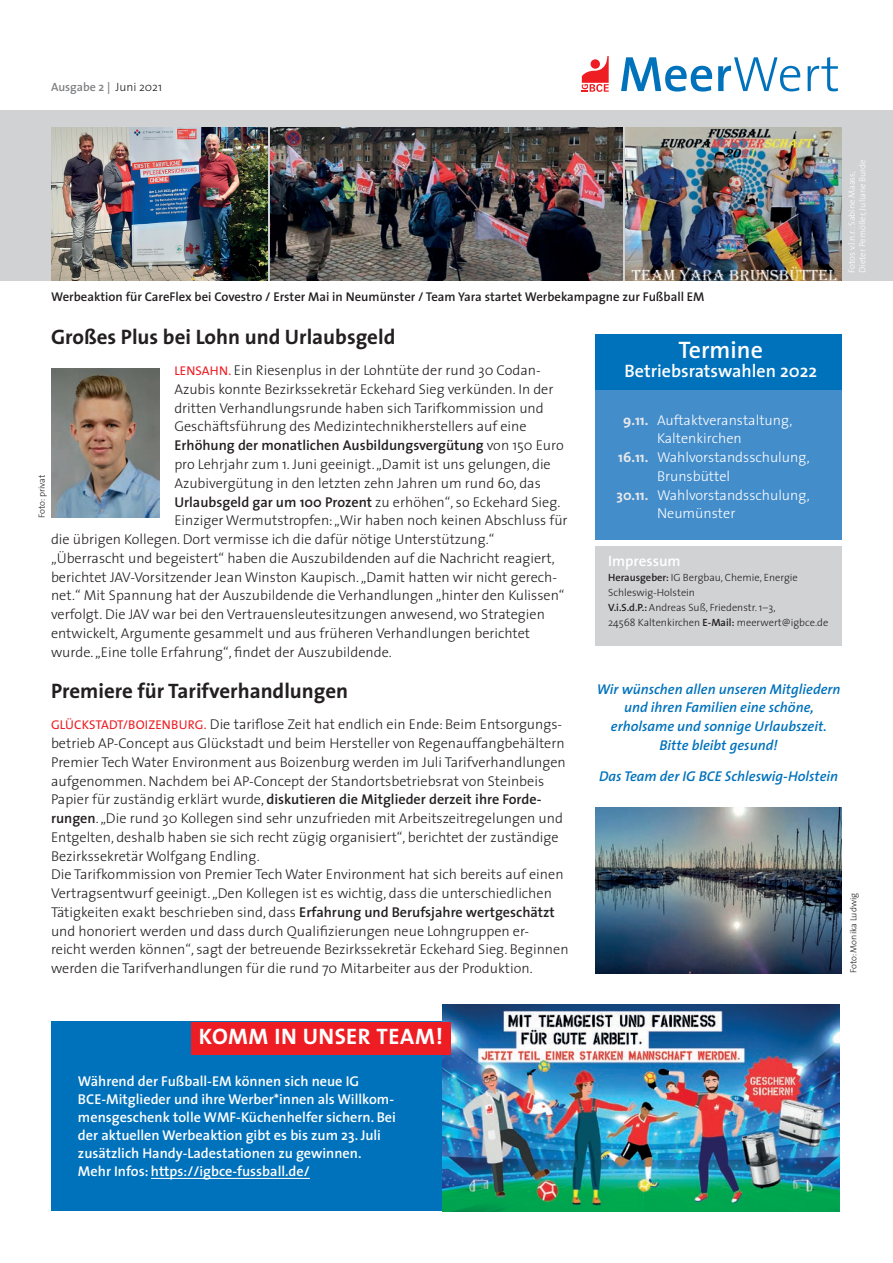
<style>
.page{position:relative;width:893px;height:1263px;background:#fff}
.page>*{position:absolute;margin:0;border:0;box-sizing:border-box;transform-origin:0 0}
.t1{font:600 24px "The Sans";color:#fff}
.t2{font:700 22.5px "The Sans";letter-spacing:.02em;color:#fff}
.t3{font:700 21px "The Sans";color:#231f20}
.t4{font:600 18px "The Sans";color:#fff}
.t5{font:600 15px "The Sans";color:#fff}
.t6{font:300 14.25px/18.8px "The Sans";color:#231f20}
.t7{font:600 14.25px/18px "The Sans";color:#fff}
.t8{font:italic 600 14.25px/18.8px "The Sans";color:#0072bc;text-align:center}
.t9{font:300 14.25px "The Sans";color:#fff}
.t10{font:600 14.25px "The Sans";color:#231f20}
.t11{font:600 12.75px "The Sans";color:#231f20}
.t12{font:600 12px "The Sans";color:#808285}
.t13{font:300 10.5px/15px "The Sans";color:#231f20}
.t14{font:300 9px/10.8px "The Sans";letter-spacing:-.005em;color:#fff}
.t15{font:300 9px "The Sans";color:#231f20}
.s1{font-weight:300;color:#231f20}
.s2{font-weight:400;font-size:12.75px;color:#ee1d23}
.s3{font-weight:300}
.s4{font-weight:600}
.s5{font-weight:700;color:#e6e7e9}
</style>
<div class="page">
<img style="left:595px;top:808px;width:247px;height:166px">
<div style="left:0;top:111px;width:893px;height:170px;background:#d1d2d4"></div>
<div style="left:595px;top:361px;width:247px;height:179px;background:#448dcb"></div>
<div style="left:595px;top:334px;width:247px;height:56px;background:#0072bc"></div>
<div style="left:51px;top:1022px;width:789px;height:189px;background:#0072bc"></div>
<div style="left:595px;top:546px;width:247px;height:100px;background:#d1d2d4"></div>
<img style="left:443px;top:1004px;width:396px;height:207px">
<svg style="left:621px;top:57px;width:217px;height:35px"></svg>
<svg style="left:582px;top:56px;width:27px;height:36px"></svg>
<div style="left:591px;top:59px;width:9px;height:10px;background:#ee1d23;border-radius:50%"></div>
<hr style="left:151px;top:1178px;width:159px;height:1px;background:#fff">
<div style="left:191px;top:1022px;width:260px;height:32px;background:#ee1d23"></div>
<img style="left:51px;top:128px;width:217px;height:153px">
<img style="left:270px;top:128px;width:353px;height:153px">
<img style="left:625px;top:128px;width:217px;height:153px">
<img style="left:52px;top:368px;width:107px;height:150px">
<p class="t12" style="left:51px;top:77px;width:113px">Ausgabe 2 | <span class="s1">Juni 2021</span></p>
<p class="t11" style="left:51px;top:286px;width:655px">Werbeaktion für CareFlex bei Covestro / Erster Mai in Neumünster / Team Yara startet Werbekampagne zur Fußball EM</p>
<p class="t14" style="left:846px;top:273px;width:115px;rotate:-90deg">Fotos v.l.n.r.: Sabine Maass,<br>Dieter Pemöller, Juliane Burde</p>
<h3 class="t3" style="left:51px;top:319px;width:346px">Großes Plus bei Lohn und Urlaubsgeld</h3>
<p class="t6" style="left:174px;top:361px;width:368px"><span class="s2">LENSAHN.</span> Ein Riesenplus in der Lohntüte der rund 30 Codan-</p>
<p class="t6" style="left:174px;top:379px;width:381px">Azubis konnte Bezirkssekretär Eckehard Sieg verkünden. In der</p>
<p class="t6" style="left:174px;top:398px;width:371px">dritten Verhandlungsrunde haben sich Tarifkommission und</p>
<p class="t6" style="left:174px;top:417px;width:354px">Geschäftsführung des Medizintechnikherstellers auf eine</p>
<p class="t10" style="left:174px;top:433px;width:391px">Erhöhung der monatlichen Ausbildungsvergütung <span class="s3">von 150 Euro</span></p>
<p class="t6" style="left:174px;top:454px;width:378px">pro Lehrjahr zum 1. Juni geeinigt. „Damit ist uns gelungen, die</p>
<p class="t6" style="left:174px;top:473px;width:368px">Azubivergütung in den letzten zehn Jahren um rund 60, das</p>
<p class="t10" style="left:174px;top:490px;width:388px">Urlaubsgeld gar um 100 Prozent <span class="s3">zu erhöhen“, so Eckehard Sieg.</span></p>
<p class="t6" style="left:174px;top:511px;width:395px">Einziger Wermutstropfen: „Wir haben noch keinen Abschluss für</p>
<p class="t6" style="left:51px;top:529px;width:445px">die übrigen Kollegen. Dort vermisse ich die dafür nötige Unterstützung.“</p>
<p class="t6" style="left:51px;top:548px;width:505px">„Überrascht und begeistert“ haben die Auszubildenden auf die Nachricht reagiert,</p>
<p class="t6" style="left:51px;top:567px;width:508px">berichtet JAV-Vorsitzender Jean Winston Kaupisch. „Damit hatten wir nicht gerech-</p>
<p class="t6" style="left:51px;top:586px;width:515px">net.“ Mit Spannung hat der Auszubildende die Verhandlungen „hinter den Kulissen“</p>
<p class="t6" style="left:51px;top:604px;width:495px">verfolgt. Die JAV war bei den Vertrauensleutesitzungen anwesend, wo Strategien</p>
<p class="t6" style="left:51px;top:623px;width:481px">entwickelt, Argumente gesammelt und aus früheren Verhandlungen berichtet</p>
<p class="t6" style="left:51px;top:642px;width:342px">wurde. „Eine tolle Erfahrung“, findet der Auszubildende.</p>
<p class="t15" style="left:34px;top:518px;width:45px;rotate:-90deg">Foto: privat</p>
<h3 class="t3" style="left:51px;top:673px;width:299px">Premiere für Tarifverhandlungen</h3>
<p class="t6" style="left:51px;top:714px;width:519px"><span class="s2">GLÜCKSTADT/BOIZENBURG.</span> Die tariflose Zeit hat endlich ein Ende: Beim Entsorgungs&shy;betrieb AP-Concept aus Glückstadt und beim Hersteller von Regenauffangbehältern Premier Tech Water Environment aus Boizenburg werden im Juli Tarifverhandlungen aufgenommen. Nachdem bei AP-Concept der Standortsbetriebsrat von Steinbeis Papier für zuständig erklärt wurde, <span class="s4">diskutieren die Mitglieder derzeit ihre Forde&shy;rungen</span>. „Die rund 30 Kollegen sind sehr unzufrieden mit Arbeitszeitregelungen und Entgelten, deshalb haben sie sich recht zügig organisiert“, berichtet der zuständige Bezirkssekretär Wolfgang Endling.<br>Die Tarifkommission von Premier Tech Water Environment hat sich bereits auf einen Vertragsentwurf geeinigt. „Den Kollegen ist es wichtig, dass die unterschiedlichen Tätigkeiten exakt beschrieben sind, dass <span class="s4">Erfahrung und Berufsjahre wertgeschätzt </span>und honoriert werden und dass durch Qualifizierungen neue Lohngruppen er-<br>reicht werden können“, sagt der betreuende Bezirkssekretär Eckehard Sieg. Beginnen werden die Tarifverhandlungen für die rund 70 Mitarbeiter aus der Produktion.</p>
<h1 class="t1" style="left:679px;top:330px;width:86px">Termine</h1>
<p class="t4" style="left:624px;top:356px;width:194px">Betriebsratswahlen 2022</p>
<p class="t9" style="left:623px;top:408px;width:171px"><span class="s5">9.11.</span> Auftaktveranstaltung,</p>
<p class="t9" style="left:657px;top:427px;width:86px">Kaltenkirchen</p>
<p class="t9" style="left:618px;top:445px;width:193px"><span class="s5">16.11.</span> Wahlvorstandsschulung,</p>
<p class="t9" style="left:657px;top:464px;width:75px">Brunsbüttel</p>
<p class="t9" style="left:616px;top:483px;width:195px"><span class="s5">30.11.</span> Wahlvorstandsschulung,</p>
<p class="t9" style="left:657px;top:502px;width:80px">Neumünster</p>
<p class="t5" style="left:608px;top:548px;width:74px">Impressum</p>
<p class="t13" style="left:608px;top:569px;width:222px"><span class="s4">Herausgeber:</span> IG Bergbau, Chemie, Energie Schleswig-Holstein<br><span class="s4">V.i.S.d.P.:</span> Andreas Suß, Friedenstr. 1–3,<br>24568 Kaltenkirchen <span class="s4">E-Mail:</span> meerwert@igbce.de</p>
<p class="t8" style="left:597px;top:679px;width:245px">Wir wünschen allen unseren Mitgliedern und ihren Familien eine schöne, erholsame und sonnige Urlaubszeit.<br>Bitte bleibt gesund!</p>
<p class="t8" style="left:599px;top:767px;width:241px">Das Team der IG BCE Schleswig-Holstein</p>
<p class="t15" style="left:846px;top:973px;width:82px;rotate:-90deg">Foto: Monika Ludwig</p>
<h2 class="t2" style="left:199px;top:1017px;width:246px">KOMM IN UNSER TEAM!</h2>
<p class="t7" style="left:78px;top:1072px;width:319px">Während der Fußball-EM können sich neue IG BCE-Mitglieder und ihre Werber*innen als Willkom&shy;mensgeschenk tolle WMF-Küchenhelfer sichern. Bei der aktuellen Werbeaktion gibt es bis zum 23. Juli zusätzlich Handy-Ladestationen zu gewinnen.<br>Mehr Infos: https://igbce-fussball.de/</p>
</div>
